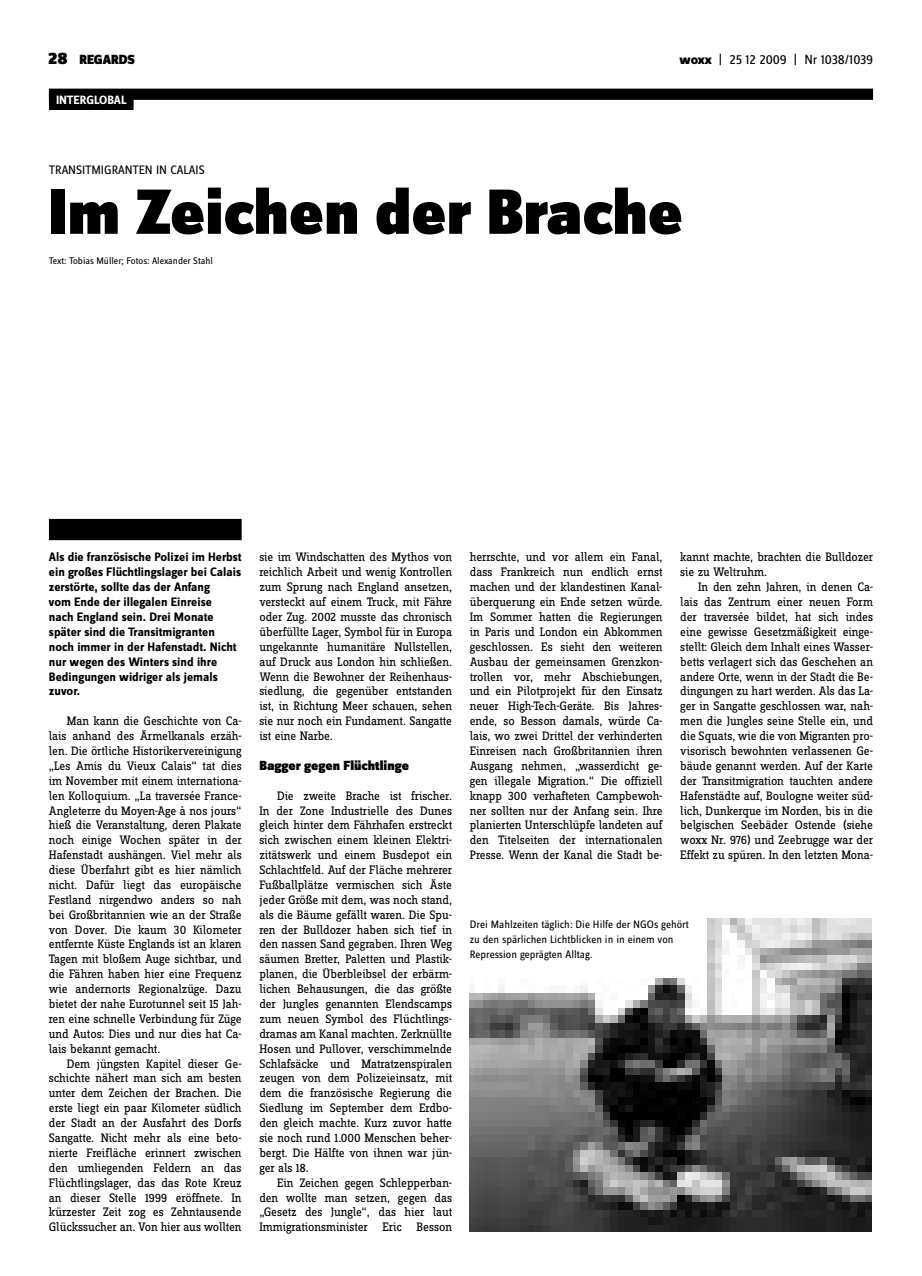
<style>
.page{position:relative;width:922px;height:1276px;background:#fff}
.page>*{position:absolute;margin:0;border:0;box-sizing:border-box;transform-origin:0 0}
.t1{font:900 66.25px "Zine Sans Dis";color:#000}
.t2{font:900 13.75px "Zine Sans Dis";color:#000}
.t3{font:13.75px "Zine Sans Dis";letter-spacing:-.005em;color:#000}
.t4{font:12.75px/14.9px "Zine Slab Dis";letter-spacing:-.01em;color:#000;text-align:justify}
.t5{font:700 12.75px/14.9px "Zine Sans Dis";color:#000}
.t6{font:12.75px "Zine Sans Dis";color:#000}
.t7{font:700 12.5px "Zine Sans Dis";letter-spacing:-.005em;color:#fff}
.t8{font:11.25px/14.9px "Zine Sans Dis";color:#000}
.t9{font:10px "Zine Sans Dis";color:#000}
.s1{font-size:17.5px}
.s2{font-weight:800}
</style>
<div class="page">
<div style="left:49px;top:89px;width:823px;height:11px;background:#000"></div>
<div style="left:49px;top:94px;width:85px;height:16px;background:#000"></div>
<div style="left:49px;top:519px;width:192px;height:21px;background:#000"></div>
<img style="left:469px;top:919px;width:402px;height:312px">
<div style="left:469px;top:913px;width:229px;height:50px;background:#fff"></div>
<p class="t2" style="left:48px;top:53px;width:88px"><span class="s1">28</span> REGARDS</p>
<p class="t3" style="left:679px;top:53px;width:195px"><span class="s2">woxx</span> | 25 12 2009 | Nr 1038/1039</p>
<p class="t7" style="left:56px;top:93px;width:72px">INTERGLOBAL</p>
<p class="t6" style="left:49px;top:163px;width:157px">TRANSITMIGRANTEN IN CALAIS</p>
<h1 class="t1" style="left:49px;top:177px;width:635px">Im Zeichen der Brache</h1>
<p class="t9" style="left:49px;top:255px;width:165px">Text: Tobias Müller; Fotos: Alexander Stahl</p>
<p class="t5" style="left:49px;top:550px;width:194px">Als die französische Polizei im Herbst ein großes Flüchtlingslager bei Calais zerstörte, sollte das der Anfang<br>vom Ende der illegalen Einreise<br>nach England sein. Drei Monate später sind die Transitmigranten noch immer in der Hafenstadt. Nicht nur wegen des Winters sind ihre<br>Bedingungen widriger als jemals zuvor.</p>
<p class="t4" style="left:49px;top:714px;width:194px;text-indent:18px">Man kann die Geschichte von Ca&shy;lais anhand des Ärmelkanals erzäh&shy;len. Die örtliche Historikervereinigung „Les Amis du Vieux Calais“ tat dies im November mit einem internationa&shy;len Kolloquium. „La traversée France-Angleterre du Moyen-Age à nos jours“ hieß die Veranstaltung, deren Plakate noch einige Wochen später in der Hafenstadt aushängen. Viel mehr als diese Überfahrt gibt es hier nämlich nicht. Dafür liegt das europäische Festland nirgendwo anders so nah bei Großbritannien wie an der Straße von Dover. Die kaum 30 Kilometer entfernte Küste Englands ist an klaren Tagen mit bloßem Auge sichtbar, und die Fähren haben hier eine Frequenz wie andernorts Regionalzüge. Dazu bietet der nahe Eurotunnel seit 15 Jah&shy;ren eine schnelle Verbindung für Züge und Autos: Dies und nur dies hat Ca&shy;lais bekannt gemacht.</p>
<p class="t4" style="left:49px;top:1056px;width:194px;text-indent:18px">Dem jüngsten Kapitel dieser Ge&shy;schichte nähert man sich am besten unter dem Zeichen der Brachen. Die erste liegt ein paar Kilometer südlich der Stadt an der Ausfahrt des Dorfs Sangatte. Nicht mehr als eine beto&shy;nierte Freifläche erinnert zwischen den umliegenden Feldern an das Flüchtlingslager, das das Rote Kreuz an dieser Stelle 1999 eröffnete. In kürzester Zeit zog es Zehntausende Glückssucher an. Von hier aus wollten</p>
<p class="t4" style="left:259px;top:550px;width:194px">sie im Windschatten des Mythos von reichlich Arbeit und wenig Kontrollen zum Sprung nach England ansetzen, versteckt auf einem Truck, mit Fähre oder Zug. 2002 musste das chronisch überfüllte Lager, Symbol für in Europa ungekannte humanitäre Nullstellen, auf Druck aus London hin schließen.<br>Wenn die Bewohner der Reihenhaus&shy;siedlung, die gegenüber entstanden ist, in Richtung Meer schauen, sehen sie nur noch ein Fundament. Sangatte ist eine Narbe.</p>
<p class="t2" style="left:259px;top:758px;width:151px">Bagger gegen Flüchtlinge</p>
<p class="t4" style="left:259px;top:788px;width:194px;text-indent:18px">Die zweite Brache ist frischer.<br>In der Zone Industrielle des Dunes gleich hinter dem Fährhafen erstreckt sich zwischen einem kleinen Elektri&shy;zitätswerk und einem Busdepot ein Schlachtfeld. Auf der Fläche mehrerer Fußballplätze vermischen sich Äste jeder Größe mit dem, was noch stand, als die Bäume gefällt waren. Die Spu&shy;ren der Bulldozer haben sich tief in den nassen Sand gegraben. Ihren Weg säumen Bretter, Paletten und Plastik&shy;planen, die Überbleibsel der erbärm&shy;lichen Behausungen, die das größte der Jungles genannten Elendscamps zum neuen Symbol des Flüchtlings&shy;dramas am Kanal machten. Zerknüllte Hosen und Pullover, verschimmelnde Schlafsäcke und Matratzenspiralen zeugen von dem Polizeieinsatz, mit dem die französische Regierung die Siedlung im September dem Erdbo&shy;den gleich machte. Kurz zuvor hatte sie noch rund 1.000 Menschen beher&shy;bergt. Die Hälfte von ihnen war jün&shy;ger als 18.</p>
<p class="t4" style="left:259px;top:1175px;width:194px;text-indent:18px">Ein Zeichen gegen Schlepperban&shy;den wollte man setzen, gegen das „Gesetz des Jungle“, das hier laut Immigrationsminister Eric Besson</p>
<p class="t4" style="left:469px;top:550px;width:194px">herrschte, und vor allem ein Fanal, dass Frankreich nun endlich ernst machen und der klandestinen Kanal&shy;überquerung ein Ende setzen würde.<br>Im Sommer hatten die Regierungen in Paris und London ein Abkommen geschlossen. Es sieht den weiteren Ausbau der gemeinsamen Grenzkon&shy;trollen vor, mehr Abschiebungen, und ein Pilotprojekt für den Einsatz neuer High-Tech-Geräte. Bis Jahres&shy;ende, so Besson damals, würde Ca&shy;lais, wo zwei Drittel der verhinderten Einreisen nach Großbritannien ihren Ausgang nehmen, „wasserdicht ge&shy;gen illegale Migration.“ Die offiziell knapp 300 verhafteten Campbewoh&shy;ner sollten nur der Anfang sein. Ihre planierten Unterschlüpfe landeten auf den Titelseiten der internationalen Presse. Wenn der Kanal die Stadt be-</p>
<p class="t4" style="left:680px;top:550px;width:194px">kannt machte, brachten die Bulldozer sie zu Weltruhm.</p>
<p class="t4" style="left:680px;top:580px;width:194px;text-indent:18px">In den zehn Jahren, in denen Ca&shy;lais das Zentrum einer neuen Form der traversée bildet, hat sich indes eine gewisse Gesetzmäßigkeit einge&shy;stellt: Gleich dem Inhalt eines Wasser&shy;betts verlagert sich das Geschehen an andere Orte, wenn in der Stadt die Be&shy;dingungen zu hart werden. Als das La&shy;ger in Sangatte geschlossen war, nah&shy;men die Jungles seine Stelle ein, und die Squats, wie die von Migranten pro&shy;visorisch bewohnten verlassenen Ge&shy;bäude genannt werden. Auf der Karte der Transitmigration tauchten andere Hafenstädte auf, Boulogne weiter süd&shy;lich, Dunkerque im Norden, bis in die belgischen Seebäder Ostende (siehe woxx Nr. 976) und Zeebrugge war der Effekt zu spüren. In den letzten Mona-</p>
<p class="t8" style="left:469px;top:917px;width:220px">Drei Mahlzeiten täglich: Die Hilfe der NGOs gehört zu den spärlichen Lichtblicken in in einem von<br>Repression geprägten Alltag.</p>
</div>
